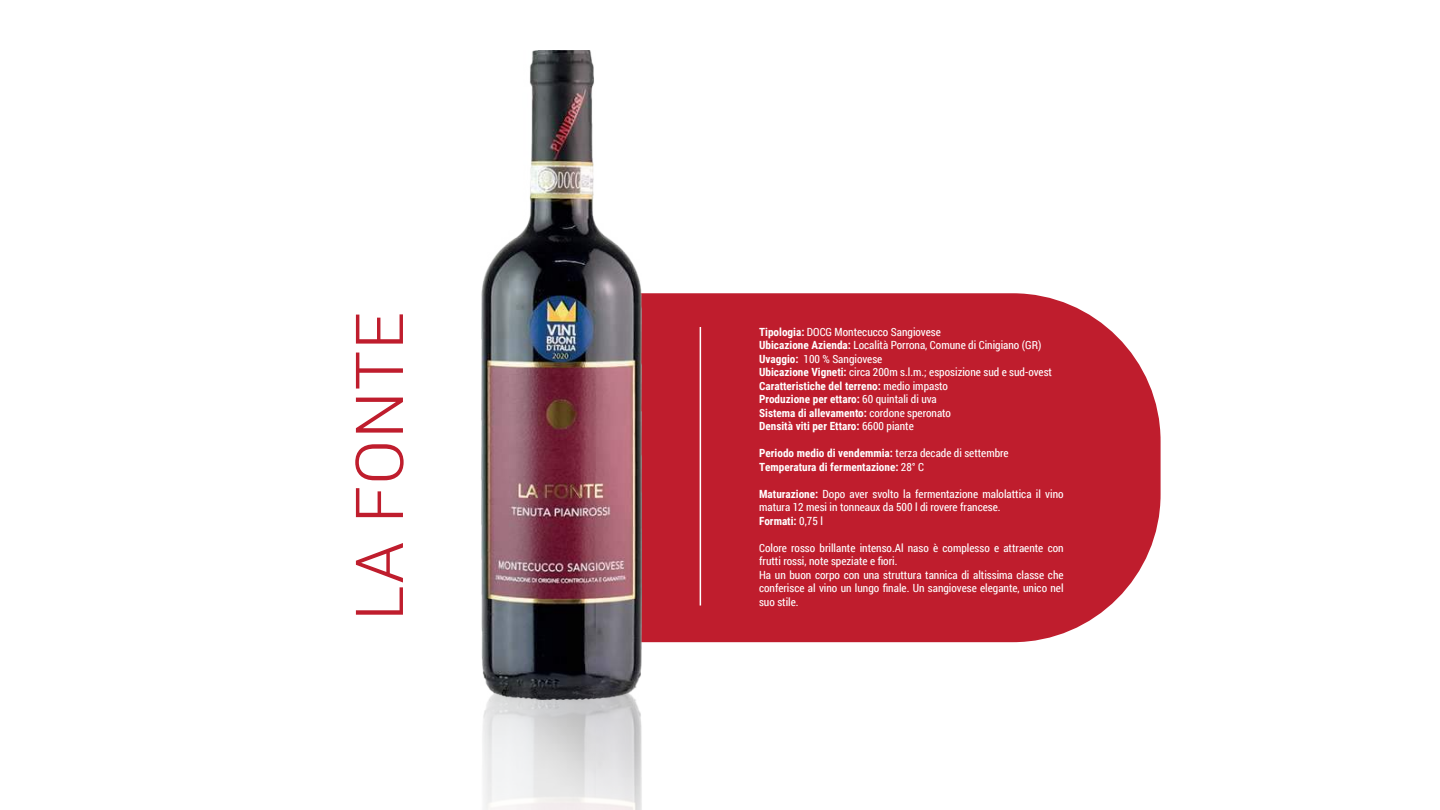
<style>
.page{position:relative;width:1440px;height:810px;background:#fff}
.page>*{position:absolute;margin:0;border:0;box-sizing:border-box;transform-origin:0 0}
.t1{font:300 66.15px "Roboto Condensed";color:#bf1d2d;scale:1.18 1}
.t2{font:11.25px/13.5px "Roboto Condensed";color:#fff}
.t3{font:700 11.25px/13.5px "Roboto Condensed";color:#fff}
.s1{font-weight:700}
.s2{font-weight:400}
</style>
<div class="page">
<div style="left:642px;top:293px;width:519px;height:349px;background:#bf1d2d"></div>
<img style="left:481px;top:50px;width:161px;height:636px">
<img style="left:483px;top:686px;width:159px;height:124px">
<hr style="left:700px;top:327px;width:1px;height:279px;background:#fff">
<h1 class="t1" style="left:341px;top:621px;width:264px;rotate:-90deg">LA FONTE</h1>
<p class="t2" style="left:759px;top:326px;width:294px"><span class="s1">Tipologia:</span> DOCG Montecucco Sangiovese<br><span class="s1">Ubicazione Azienda:</span> Località Porrona, Comune di Cinigiano (GR)<br><span class="s1">Uvaggio:</span> 100 % Sangiovese<br><span class="s1">Ubicazione Vigneti:</span> circa 200m s.l.m.; esposizione sud e sud-ovest <span class="s1">Caratteristiche del terreno:</span> medio impasto<br><span class="s1">Produzione per ettaro:</span> 60 quintali di uva<br><span class="s1">Sistema di allevamento:</span> cordone speronato<br><span class="s1">Densità viti per Ettaro:</span> 6600 piante</p>
<p class="t3" style="left:759px;top:447px;width:251px">Periodo medio di vendemmia: <span class="s2">terza decade di settembre<br></span>Temperatura di fermentazione: <span class="s2">28° C</span></p>
<p class="t2" style="left:759px;top:488px;width:306px"><span class="s1">Maturazione:</span> Dopo aver svolto la fermentazione malolattica il vino matura 12 mesi in tonneaux da 500 l di rovere francese.<br><span class="s1">Formati:</span> 0,75 l</p>
<p class="t2" style="left:759px;top:542px;width:306px">Colore rosso brillante intenso.Al naso è complesso e attraente con frutti rossi, note speziate e fiori.<br>Ha un buon corpo con una struttura tannica di altissima classe che conferisce al vino un lungo finale. Un sangiovese elegante, unico nel</p>
<p class="t2" style="left:759px;top:596px;width:41px">suo stile.</p>
</div>
